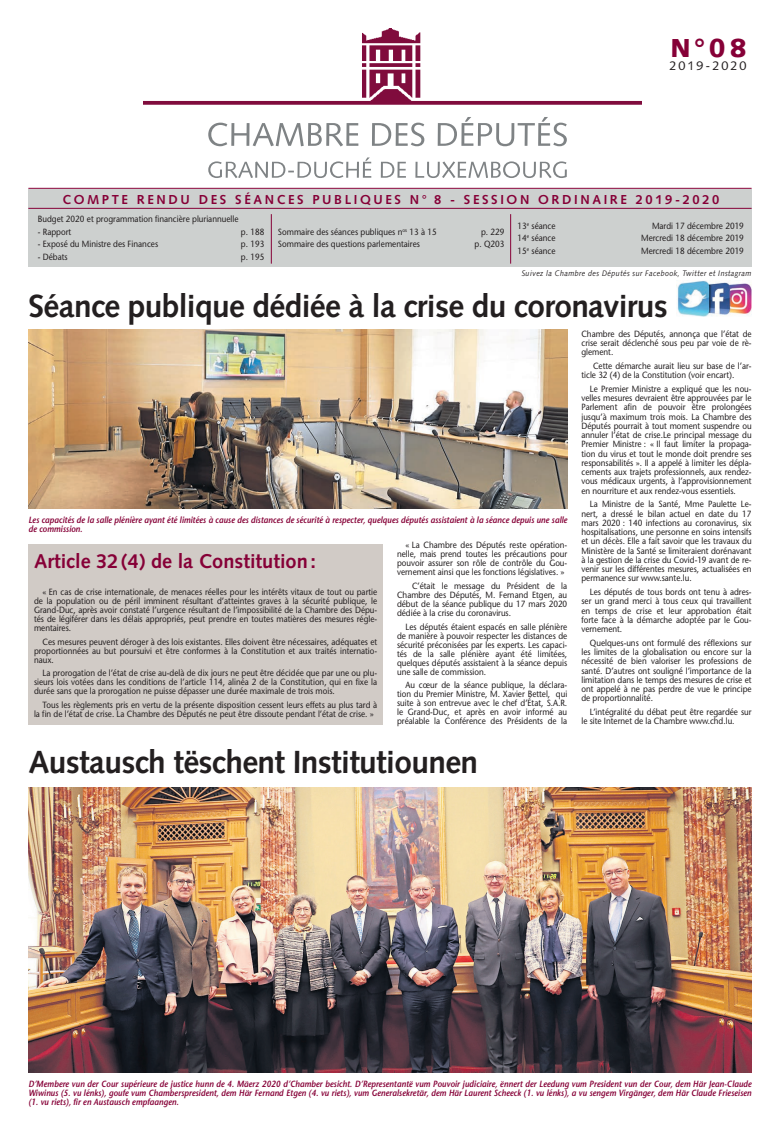
<style>
.page{position:relative;width:780px;height:1134px;background:#fff}
.page>*{position:absolute;margin:0;border:0;box-sizing:border-box;transform-origin:0 0}
.t1{font:700 32px "Syntax";letter-spacing:-.02em;color:#231f20}
.t2{font:900 26px "Syntax";color:#860037}
.t3{font:700 20px "Syntax";color:#860037}
.t4{font:700 13px "Syntax";letter-spacing:.2em;color:#860037}
.t5{font:12.6px "Syntax";letter-spacing:.16em;color:#231f20}
.t6{font:9px/9.2px "Stone Sans";color:#231f20;text-align:justify;scale:.9 1}
.t7{font:italic 600 9px/9px "Stone Sans";color:#860037;scale:.9 1}
.t8{font:italic 8px "Syntax";letter-spacing:.05em;color:#231f20;scale:.9 1}
</style>
<div class="page">
<div style="left:28px;top:189px;width:723px;height:77px;background:#cdd0cf"></div>
<hr style="left:28px;top:188px;width:723px;height:1px;background:#860037">
<hr style="left:28px;top:208px;width:723px;height:1px;background:#860037">
<img style="left:143px;top:28px;width:498px;height:77px">
<svg style="left:208px;top:117px;width:359px;height:29px"></svg>
<svg style="left:208px;top:157px;width:359px;height:21px"></svg>
<hr style="left:271px;top:214px;width:1px;height:50px;background:#860037">
<hr style="left:510px;top:214px;width:1px;height:50px;background:#860037">
<img style="left:677px;top:281px;width:74px;height:35px">
<img style="left:29px;top:330px;width:538px;height:178px">
<img style="left:28px;top:788px;width:723px;height:284px">
<div style="left:28px;top:544px;width:355px;height:180px;background:#d1cbc6"></div>
<h2 class="t2" style="left:670px;top:32px;width:78px">N°08</h2>
<h3 class="t5" style="left:669px;top:58px;width:79px">2019-2020</h3>
<h3 class="t4" style="left:62px;top:192px;width:658px">COMPTE RENDU DES SÉANCES PUBLIQUES N° 8 - SESSION ORDINAIRE 2019-2020</h3>
<p class="t6" style="left:38px;top:214px;width:224px">Budget 2020 et programmation financière pluriannuelle</p>
<p class="t6" style="left:38px;top:227px;width:39px">- Rapport</p>
<p class="t6" style="left:241px;top:227px;width:28px">p. 188</p>
<p class="t6" style="left:38px;top:239px;width:135px">- Exposé du Ministre des Finances</p>
<p class="t6" style="left:241px;top:239px;width:28px">p. 193</p>
<p class="t6" style="left:38px;top:252px;width:35px">- Débats</p>
<p class="t6" style="left:241px;top:252px;width:28px">p. 195</p>
<p class="t6" style="left:517px;top:221px;width:44px">13<sup>e</sup> séance</p>
<p class="t6" style="left:652px;top:221px;width:104px">Mardi 17 décembre 2019</p>
<p class="t6" style="left:517px;top:234px;width:44px">14<sup>e</sup> séance</p>
<p class="t6" style="left:641px;top:234px;width:116px">Mercredi 18 décembre 2019</p>
<p class="t6" style="left:517px;top:246px;width:44px">15<sup>e</sup> séance</p>
<p class="t6" style="left:641px;top:246px;width:116px">Mercredi 18 décembre 2019</p>
<h1 class="t1" style="left:28px;top:287px;width:641px">Séance publique dédiée à la crise du coronavirus</h1>
<p class="t6" style="left:278px;top:227px;width:178px">Sommaire des séances publiques n<sup>os</sup> 13 à 15</p>
<p class="t6" style="left:481px;top:227px;width:28px">p. 229</p>
<p class="t6" style="left:278px;top:239px;width:159px">Sommaire des questions parlementaires</p>
<p class="t6" style="left:474px;top:239px;width:35px">p. Q203</p>
<p class="t8" style="left:521px;top:268px;width:257px">Suivez la Chambre des Députés sur Facebook, Twitter et Instagram</p>
<p class="t7" style="left:28px;top:515px;width:600px">Les capacités de la salle plénière ayant été limitées à cause des distances de sécurité à respecter, quelques députés assistaient à la séance depuis une salle de commission.</p>
<h3 class="t3" style="left:34px;top:550px;width:283px">Article 32 (4) de la Constitution :</h3>
<p class="t6" style="left:34px;top:588px;width:383px;text-indent:9px">« En cas de crise internationale, de menaces réelles pour les intérêts vitaux de tout ou partie de la population ou de péril imminent résultant d’atteintes graves à la sécurité publique, le Grand-Duc, après avoir constaté l’urgence résultant de l’impossibilité de la Chambre des Dépu&shy;tés de légiférer dans les délais appropriés, peut prendre en toutes matières des mesures régle&shy;mentaires.</p>
<p class="t6" style="left:34px;top:637px;width:383px;text-indent:9px">Ces mesures peuvent déroger à des lois existantes. Elles doivent être nécessaires, adéquates et proportionnées au but poursuivi et être conformes à la Constitution et aux traités internatio&shy;naux.</p>
<p class="t6" style="left:34px;top:669px;width:383px;text-indent:9px">La prorogation de l’état de crise au-delà de dix jours ne peut être décidée que par une ou plu&shy;sieurs lois votées dans les conditions de l’article 114, alinéa 2 de la Constitution, qui en fixe la durée sans que la prorogation ne puisse dépasser une durée maximale de trois mois.</p>
<p class="t6" style="left:34px;top:700px;width:383px;text-indent:9px">Tous les règlements pris en vertu de la présente disposition cessent leurs effets au plus tard à la fin de l’état de crise. La Chambre des Députés ne peut être dissoute pendant l’état de crise. »</p>
<p class="t6" style="left:397px;top:540px;width:190px;text-indent:9px">« La Chambre des Députés reste opération&shy;nelle, mais prend toutes les précautions pour pouvoir assurer son rôle de contrôle du Gou&shy;vernement ainsi que les fonctions législatives. »</p>
<p class="t6" style="left:397px;top:581px;width:191px;text-indent:15px">C’était le message du Président de la Chambre des Députés, M. Fernand Etgen, au début de la séance publique du 17 mars 2020 dédiée à la crise du coronavirus.</p>
<p class="t6" style="left:397px;top:622px;width:190px;text-indent:9px">Les députés étaient espacés en salle plénière de manière à pouvoir respecter les distances de sécurité préconisées par les experts. Les capaci&shy;tés de la salle plénière ayant été limitées, quelques députés assistaient à la séance depuis une salle de commission.</p>
<p class="t6" style="left:397px;top:680px;width:191px;text-indent:9px">Au cœur de la séance publique, la déclara&shy;tion du Premier Ministre, M. Xavier Bettel, qui suite à son entrevue avec le chef d’État, S.A.R. le Grand-Duc, et après en avoir informé au préa lable la Conférence des Présidents de la</p>
<h1 class="t1" style="left:28px;top:743px;width:451px">Austausch tëschent Institutiounen</h1>
<p class="t6" style="left:581px;top:329px;width:190px">Chambre des Députés, annonça que l’état de crise serait déclenché sous peu par voie de rè&shy;glement.</p>
<p class="t6" style="left:581px;top:361px;width:190px;text-indent:12px">Cette démarche aurait lieu sur base de l’ar&shy;ticle 32 (4) de la Constitution (voir encart).</p>
<p class="t6" style="left:581px;top:384px;width:191px;text-indent:9px">Le Premier Ministre a expliqué que les nou&shy;velles mesures devraient être approuvées par le Parlement afin de pouvoir être prolongées jusqu’à maximum trois mois. La Chambre des Députés pourrait à tout moment suspendre ou annuler l’état de crise.Le principal message du Premier Ministre : « Il faut limiter la propaga&shy;tion du virus et tout le monde doit prendre ses responsabilités ». Il a appelé à limiter les dépla&shy;cements aux trajets professionnels, aux rendez&shy;vous médicaux urgents, à l’approvisionnement en nourriture et aux rendez-vous essentiels.</p>
<p class="t6" style="left:581px;top:500px;width:191px;text-indent:9px">La Ministre de la Santé, Mme Paulette Le&shy;nert, a dressé le bilan actuel en date du 17 mars 2020 : 140 infections au coronavirus, six hospitalisations, une personne en soins intensifs et un décès. Elle a fait savoir que les travaux du Ministère de la Santé se limiteraient dorénavant à la gestion de la crise du Covid-19 avant de re&shy;venir sur les différentes mesures, actualisées en permanence sur www.sante.lu.</p>
<p class="t6" style="left:581px;top:587px;width:191px;text-indent:9px">Les députés de tous bords ont tenu à adres&shy;ser un grand merci à tous ceux qui travaillent en temps de crise et leur approbation était forte face à la démarche adoptée par le Gou&shy;vernement.</p>
<p class="t6" style="left:581px;top:638px;width:191px;text-indent:9px">Quelques-uns ont formulé des réflexions sur les limites de la globalisation ou encore sur la nécessité de bien valoriser les professions de santé. D’autres ont souligné l’importance de la limitation dans le temps des mesures de crise et ont appelé à ne pas perdre de vue le principe de proportionnalité.</p>
<p class="t6" style="left:581px;top:707px;width:191px;text-indent:9px">L’intégralité du débat peut être regardée sur le site Internet de la Chambre www.chd.lu.</p>
<p class="t7" style="left:28px;top:1080px;width:805px;text-align:justify">D’Membere vun der Cour supérieure de justice hunn de 4. Mäerz 2020 d’Chamber besicht. D’Representantë vum Pouvoir judiciaire, ënnert der Leedung vum President vun der Cour, dem Här Jean-Claude Wiwinus (5. vu lénks), goufe vum Chamberspresident, dem Här Fernand Etgen (4. vu riets), vum Generalsekretär, dem Här Laurent Scheeck (1. vu lénks), a vu sengem Virgänger, dem Här Claude Frieseisen (1. vu riets), fir en Austausch empfaangen.</p>
</div>
